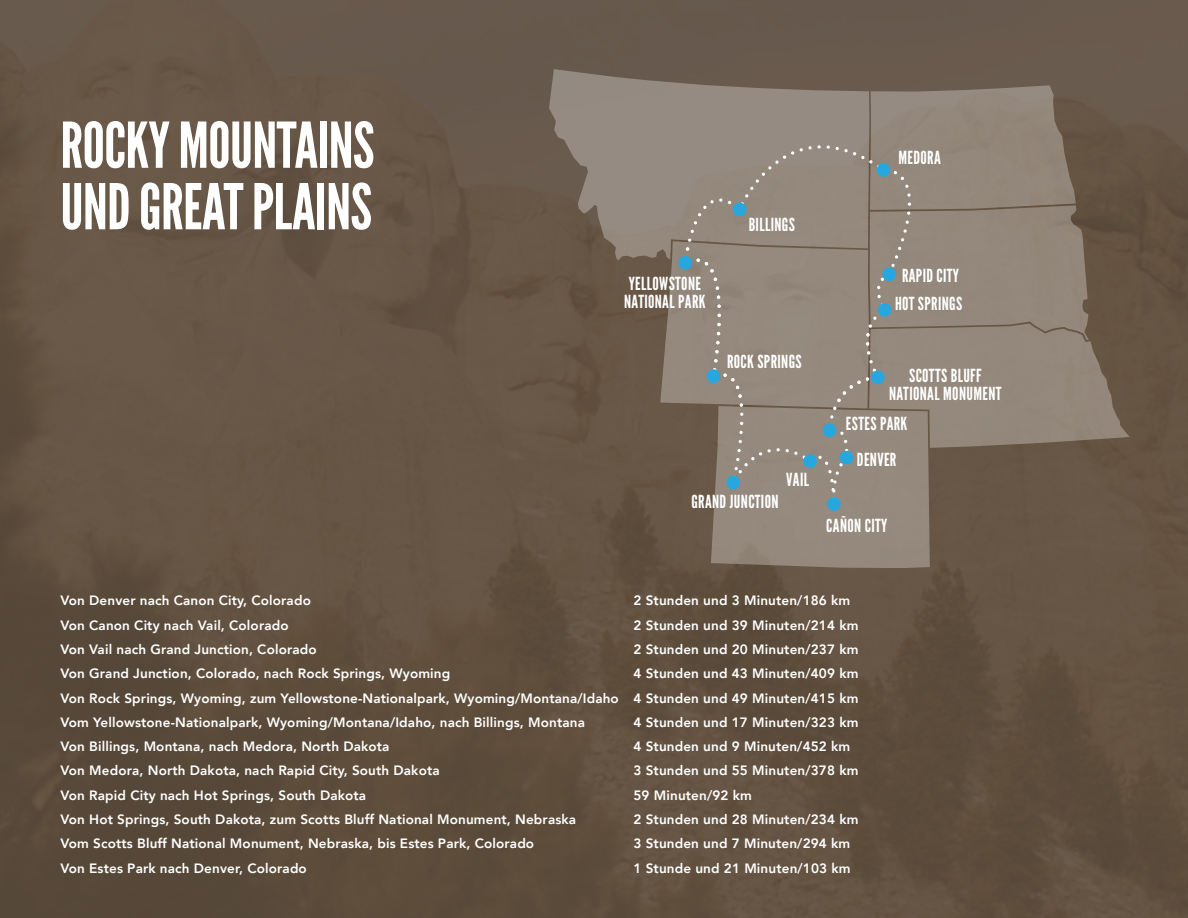
<style>
.page{position:relative;width:1188px;height:918px;background:#fff}
.page>*{position:absolute;margin:0;border:0;box-sizing:border-box;transform-origin:0 0}
.Big_Title{font:63px/61.5px "League Gothic";letter-spacing:-.01em;color:#fff}
.t1{font:18px/18px "League Gothic";letter-spacing:.02em;color:#fff}
.Subtitle{font:800 13.5px "Avenir";letter-spacing:.01em;color:#fff}
</style>
<div class="page">
<div style="left:0;top:0;width:1188px;height:918px;background:linear-gradient(to right,#625242,#635242)"></div>
<svg style="left:549px;top:69px;width:320px;height:191px;background:#83776c"></svg>
<svg style="left:660px;top:85px;width:470px;height:483px;background:#897c6f"></svg>
<div style="left:840px;top:451px;width:13px;height:14px;background:#28a7df;border-radius:50%"></div>
<div style="left:827px;top:497px;width:14px;height:14px;background:#28a7df;border-radius:50%"></div>
<div style="left:803px;top:454px;width:14px;height:14px;background:#28a7df;border-radius:50%"></div>
<div style="left:726px;top:476px;width:14px;height:14px;background:#28a7df;border-radius:50%"></div>
<div style="left:707px;top:369px;width:13px;height:14px;background:#28a7df;border-radius:50%"></div>
<div style="left:678px;top:256px;width:14px;height:14px;background:#28a7df;border-radius:50%"></div>
<div style="left:733px;top:202px;width:13px;height:14px;background:#28a7df;border-radius:50%"></div>
<div style="left:877px;top:163px;width:13px;height:14px;background:#28a7df;border-radius:50%"></div>
<div style="left:882px;top:267px;width:14px;height:14px;background:#28a7df;border-radius:50%"></div>
<div style="left:878px;top:303px;width:13px;height:14px;background:#28a7df;border-radius:50%"></div>
<div style="left:871px;top:371px;width:14px;height:13px;background:#28a7df;border-radius:50%"></div>
<div style="left:823px;top:424px;width:13px;height:13px;background:#28a7df;border-radius:50%"></div>
<p class="Big_Title" style="left:60px;top:115px;width:316px">ROCKY MOUNTAINS<br>UND GREAT PLAINS</p>
<p class="t1" style="left:899px;top:148px;width:44px">MEDORA</p>
<p class="t1" style="left:624px;top:274px;width:83px">YELLOWSTONE<br>NATIONAL PARK</p>
<p class="t1" style="left:749px;top:215px;width:48px">BILLINGS</p>
<p class="t1" style="left:727px;top:353px;width:76px">ROCK SPRINGS</p>
<p class="t1" style="left:786px;top:470px;width:24px">VAIL</p>
<p class="t1" style="left:691px;top:493px;width:89px">GRAND JUNCTION</p>
<p class="t1" style="left:902px;top:266px;width:59px">RAPID CITY</p>
<p class="t1" style="left:895px;top:295px;width:69px">HOT SPRINGS</p>
<p class="t1" style="left:889px;top:367px;width:114px;text-align:center">SCOTTS BLUFF<br>NATIONAL MONUMENT</p>
<p class="t1" style="left:846px;top:415px;width:63px">ESTES PARK</p>
<p class="t1" style="left:857px;top:451px;width:41px">DENVER</p>
<p class="t1" style="left:826px;top:517px;width:63px">CAÑON CITY</p>
<p class="Subtitle" style="left:60px;top:590px;width:252px">Von Denver nach Canon City, Colorado</p>
<p class="Subtitle" style="left:633px;top:590px;width:218px">2 Stunden und 3 Minuten/186 km</p>
<p class="Subtitle" style="left:60px;top:614px;width:230px">Von Canon City nach Vail, Colorado</p>
<p class="Subtitle" style="left:633px;top:614px;width:226px">2 Stunden und 39 Minuten/214 km</p>
<p class="Subtitle" style="left:60px;top:639px;width:258px">Von Vail nach Grand Junction, Colorado</p>
<p class="Subtitle" style="left:633px;top:639px;width:226px">2 Stunden und 20 Minuten/237 km</p>
<p class="Subtitle" style="left:60px;top:663px;width:391px">Von Grand Junction, Colorado, nach Rock Springs, Wyoming</p>
<p class="Subtitle" style="left:633px;top:663px;width:226px">4 Stunden und 43 Minuten/409 km</p>
<p class="Subtitle" style="left:60px;top:687px;width:799px">Von Rock Springs, Wyoming, zum Yellowstone-Nationalpark, Wyoming/Montana/Idaho 4 Stunden und 49 Minuten/415 km</p>
<p class="Subtitle" style="left:60px;top:712px;width:526px">Vom Yellowstone-Nationalpark, Wyoming/Montana/Idaho, nach Billings, Montana</p>
<p class="Subtitle" style="left:633px;top:712px;width:226px">4 Stunden und 17 Minuten/323 km</p>
<p class="Subtitle" style="left:60px;top:736px;width:331px">Von Billings, Montana, nach Medora, North Dakota</p>
<p class="Subtitle" style="left:633px;top:736px;width:218px">4 Stunden und 9 Minuten/452 km</p>
<p class="Subtitle" style="left:60px;top:760px;width:381px">Von Medora, North Dakota, nach Rapid City, South Dakota</p>
<p class="Subtitle" style="left:633px;top:760px;width:226px">3 Stunden und 55 Minuten/378 km</p>
<p class="Subtitle" style="left:60px;top:785px;width:307px">Von Rapid City nach Hot Springs, South Dakota</p>
<p class="Subtitle" style="left:633px;top:785px;width:120px">59 Minuten/92 km</p>
<p class="Subtitle" style="left:60px;top:809px;width:517px">Von Hot Springs, South Dakota, zum Scotts Bluff National Monument, Nebraska</p>
<p class="Subtitle" style="left:633px;top:809px;width:226px">2 Stunden und 28 Minuten/234 km</p>
<p class="Subtitle" style="left:60px;top:833px;width:475px">Vom Scotts Bluff National Monument, Nebraska, bis Estes Park, Colorado</p>
<p class="Subtitle" style="left:633px;top:833px;width:218px">3 Stunden und 7 Minuten/294 km</p>
<p class="Subtitle" style="left:60px;top:857px;width:248px">Von Estes Park nach Denver, Colorado</p>
<p class="Subtitle" style="left:633px;top:857px;width:219px">1 Stunde und 21 Minuten/103 km</p>
</div>
